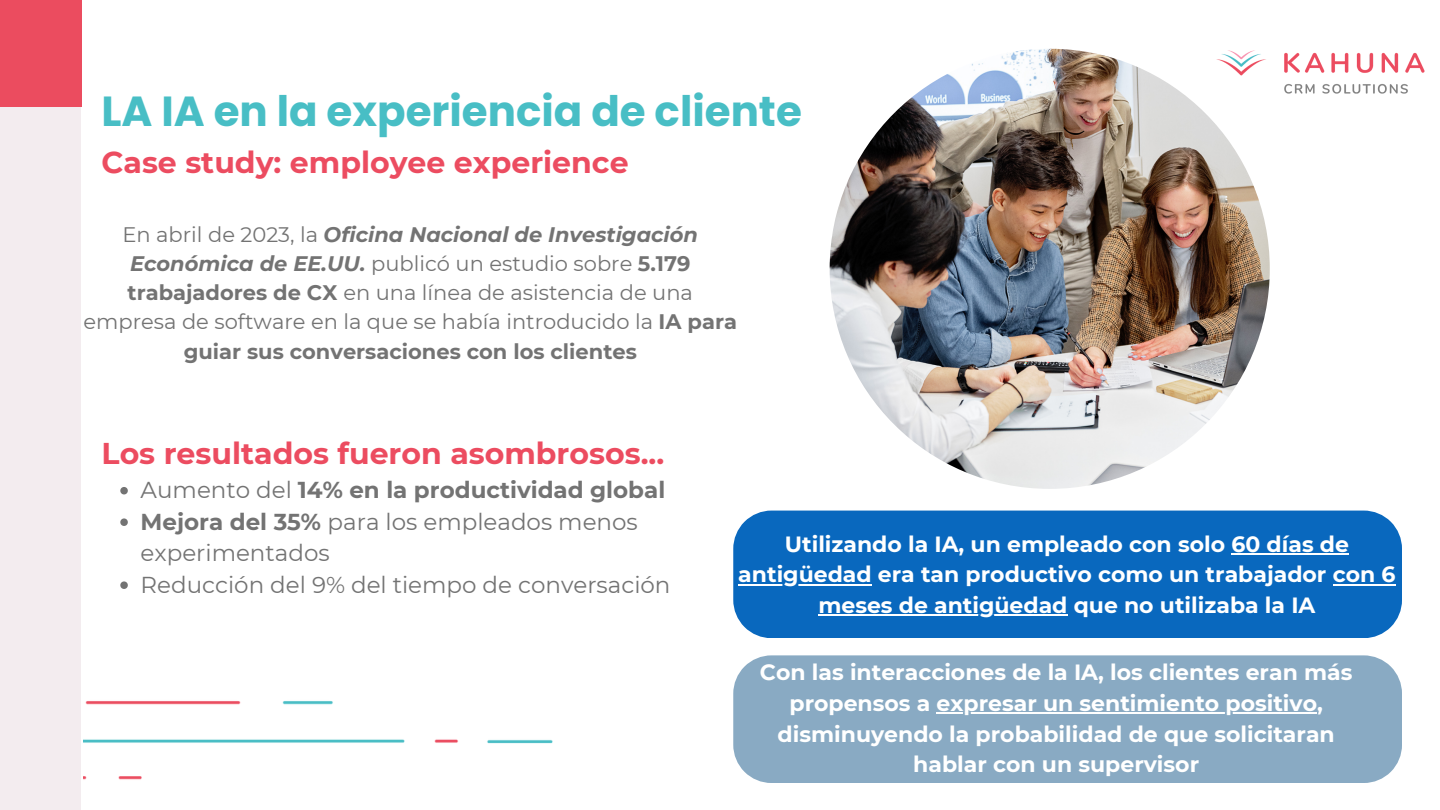
<style>
.page{position:relative;width:1440px;height:810px;background:#fff}
.page>*{position:absolute;margin:0;border:0;box-sizing:border-box;transform-origin:0 0}
.t1{font:700 42px "Poppins";color:#48bec5}
.t2{font:700 30px "Montserrat";color:#ec4c60}
.t3{font:23px/31.5px "Montserrat";color:#737373}
.t4{font:700 23px "Montserrat";color:#737373}
.t5{font:700 22px/30.8px "Montserrat";color:#fff;text-align:center}
.t6{font:21px/29.2px "Montserrat";color:#737373;text-align:center}
.s1{font-weight:700;font-style:italic}
.s2{font-weight:700}
.s3{font-weight:400}
</style>
<div class="page">
<div style="left:0;top:81px;width:81px;height:729px;background:#f3ecef"></div>
<div style="left:0;top:0;width:82px;height:106px;background:#eb4c5f"></div>
<img style="left:1216px;top:50px;width:209px;height:111px">
<svg style="left:120px;top:487px;width:8px;height:7px"></svg>
<svg style="left:120px;top:518px;width:8px;height:8px"></svg>
<svg style="left:120px;top:581px;width:8px;height:8px"></svg>
<div style="left:782px;top:655px;width:620px;height:128px;background:#89aac3"></div>
<div style="left:733px;top:511px;width:669px;height:127px;background:#0968be"></div>
<hr style="left:1231px;top:553px;width:118px;height:2px;background:#fff">
<hr style="left:738px;top:584px;width:134px;height:1px;background:#fff">
<hr style="left:1333px;top:584px;width:63px;height:1px;background:#fff">
<hr style="left:818px;top:615px;width:250px;height:1px;background:#fff">
<hr style="left:937px;top:712px;width:380px;height:2px;background:#fff">
<img style="left:830px;top:49px;width:440px;height:440px;border-radius:50%">
<img style="left:83px;top:594px;width:699px;height:189px">
<p class="t1" style="left:102px;top:82px;width:702px">LA IA en la experiencia de cliente</p>
<h2 class="t2" style="left:102px;top:144px;width:529px">Case study: employee experience</h2>
<p class="t6" style="left:84px;top:219px;width:655px">En abril de 2023, la <span class="s1">Oficina Nacional de Investigación Económica de EE.UU.</span> publicó un estudio sobre <span class="s2">5.179 trabajadores de CX</span> en una línea de asistencia de una empresa de software en la que se había introducido la <span class="s2">IA para guiar sus conversaciones con los clientes</span></p>
<p class="t2" style="left:102px;top:435px;width:564px">Los resultados fueron asombrosos...</p>
<h1 class="t4" style="left:141px;top:476px;width:526px"><span class="s3">Aumento del</span> 14% en la productividad global</h1>
<h2 class="t3" style="left:141px;top:506px;width:499px"><span class="s2">Mejora del 35%</span> para los empleados menos experimentados</h2>
<p class="t3" style="left:141px;top:569px;width:531px">Reducción del 9% del tiempo de conversación</p>
<h2 class="t5" style="left:785px;top:528px;width:566px">Utilizando la IA, un empleado con solo 60 días de</h2>
<p class="t5" style="left:738px;top:559px;width:659px">antigüedad era tan productivo como un trabajador con 6</p>
<p class="t5" style="left:818px;top:590px;width:499px">meses de antigüedad que no utilizaba la IA</p>
<p class="t5" style="left:760px;top:657px;width:594px">Con las interacciones de la IA, los clientes eran más propensos a expresar un sentimiento positivo,</p>
<h3 class="t5" style="left:778px;top:718px;width:559px">disminuyendo la probabilidad de que solicitaran hablar con un supervisor</h3>
</div>
